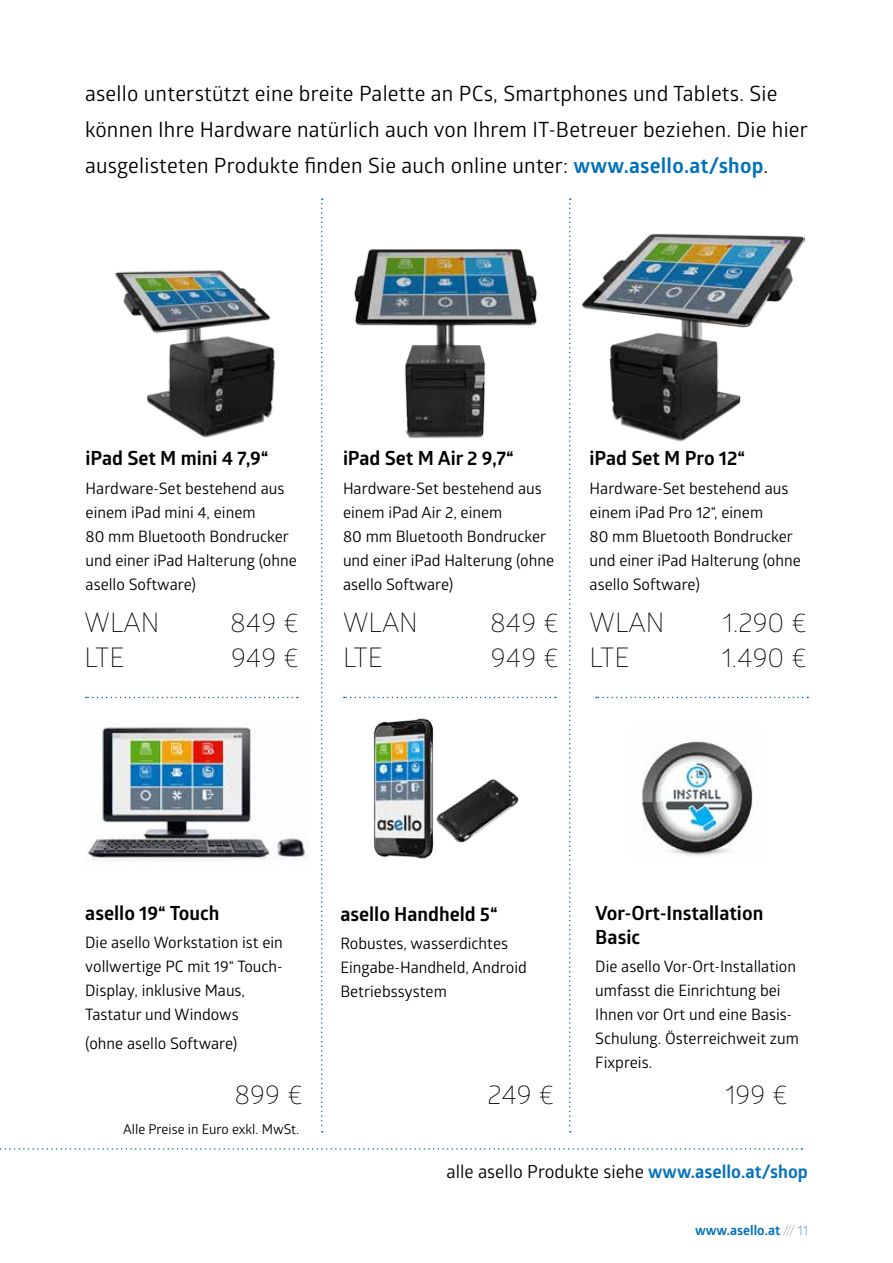
<style>
.page{position:relative;width:893px;height:1263px;background:#fff}
.page>*{position:absolute;margin:0;border:0;box-sizing:border-box;transform-origin:0 0}
.t1{font:300 27px "Glober";color:#000}
.t2{font:21px/36px "Glober";letter-spacing:.01em;color:#000}
.t3{font:700 19.5px/24px "Glober";color:#000}
.t4{font:18px "Glober";color:#000}
.t5{font:15.75px/24px "Glober";color:#000}
.t6{font:13.5px "Glober";color:#000}
.t7{font:700 13.5px "Glober";color:#0071bb}
.s1{font-weight:700;color:#0071bb}
.s2{font-weight:100;color:#000}
.s3{font-weight:300}
</style>
<div class="page">
<img style="left:354px;top:249px;width:183px;height:190px">
<svg style="left:321px;top:198px;width:2px;height:934px"></svg>
<svg style="left:569px;top:198px;width:2px;height:934px"></svg>
<svg style="left:0;top:1148px;width:802px;height:2px"></svg>
<svg style="left:596px;top:697px;width:212px;height:1px"></svg>
<svg style="left:344px;top:697px;width:212px;height:1px"></svg>
<svg style="left:86px;top:697px;width:212px;height:1px"></svg>
<img style="left:114px;top:270px;width:161px;height:168px">
<img style="left:582px;top:233px;width:223px;height:209px">
<img style="left:88px;top:722px;width:221px;height:138px">
<img style="left:373px;top:718px;width:146px;height:141px">
<img style="left:642px;top:741px;width:111px;height:115px">
<h2 class="t2" style="left:85px;top:74px;width:724px">asello unterstützt eine breite Palette an PCs, Smartphones und Tablets. Sie können Ihre Hardware natürlich auch von Ihrem IT-Betreuer beziehen. Die hier ausgelisteten Produkte finden Sie auch online unter: <span class="s1">www.asello.at/shop</span>.</h2>
<p class="t3" style="left:86px;top:446px;width:185px">iPad Set M mini 4 7,9“</p>
<p class="t5" style="left:86px;top:475px;width:213px">Hardware-Set bestehend aus einem iPad mini 4, einem<br>80 mm Bluetooth Bondrucker und einer iPad Halterung (ohne asello Software)</p>
<h1 class="t1" style="left:85px;top:603px;width:76px">WLAN</h1>
<h1 class="t1" style="left:230px;top:603px;width:70px">849 €</h1>
<h1 class="t1" style="left:85px;top:638px;width:41px">LTE</h1>
<h1 class="t1" style="left:231px;top:638px;width:70px">949 €</h1>
<p class="t3" style="left:343px;top:446px;width:172px">iPad Set M Air 2 9,7“</p>
<p class="t5" style="left:343px;top:475px;width:213px">Hardware-Set bestehend aus einem iPad Air 2, einem<br>80 mm Bluetooth Bondrucker und einer iPad Halterung (ohne asello Software)</p>
<h1 class="t1" style="left:343px;top:603px;width:76px">WLAN</h1>
<h1 class="t1" style="left:490px;top:603px;width:70px">849 €</h1>
<h1 class="t1" style="left:343px;top:638px;width:41px">LTE</h1>
<h1 class="t1" style="left:491px;top:638px;width:70px">949 €</h1>
<p class="t3" style="left:590px;top:446px;width:157px">iPad Set M Pro 12“</p>
<p class="t5" style="left:590px;top:475px;width:213px">Hardware-Set bestehend aus einem iPad Pro 12“, einem<br>80 mm Bluetooth Bondrucker und einer iPad Halterung (ohne asello Software)</p>
<h1 class="t1" style="left:590px;top:603px;width:76px">WLAN</h1>
<h1 class="t1" style="left:723px;top:603px;width:86px">1.290 €</h1>
<h1 class="t1" style="left:590px;top:638px;width:41px">LTE</h1>
<h1 class="t1" style="left:721px;top:638px;width:87px">1.490 €</h1>
<p class="t3" style="left:85px;top:901px;width:136px">asello 19“ Touch</p>
<p class="t5" style="left:85px;top:930px;width:199px">Die asello Workstation ist ein vollwertige PC mit 19“ Touch-<br>Display, inklusive Maus,<br>Tastatur und Windows</p>
<p class="t5" style="left:85px;top:1030px;width:154px">(ohne asello Software)</p>
<h1 class="t1" style="left:235px;top:1076px;width:70px">899 €</h1>
<p class="t6" style="left:123px;top:1119px;width:178px">Alle Preise in Euro exkl. MwSt.</p>
<p class="t3" style="left:340px;top:902px;width:159px">asello Handheld 5“</p>
<p class="t5" style="left:340px;top:931px;width:188px">Robustes, wasserdichtes<br>Eingabe-Handheld, Android<br>Betriebssystem</p>
<p class="t3" style="left:595px;top:901px;width:170px">Vor-Ort-Installation<br>Basic</p>
<p class="t5" style="left:595px;top:954px;width:205px">Die asello Vor-Ort-Installation umfasst die Einrichtung bei<br>Ihnen vor Ort und eine Basis-<br>Schulung. Österreichweit zum<br>Fixpreis.</p>
<h1 class="t1" style="left:487px;top:1076px;width:68px">249 €</h1>
<h1 class="t1" style="left:725px;top:1076px;width:65px">199 €</h1>
<p class="t4" style="left:447px;top:1159px;width:363px">alle asello Produkte siehe <span class="s1">www.asello.at/shop</span></p>
<p class="t7" style="left:695px;top:1221px;width:114px">www.asello.at <span class="s2">///</span> <span class="s3">11</span></p>
</div>
